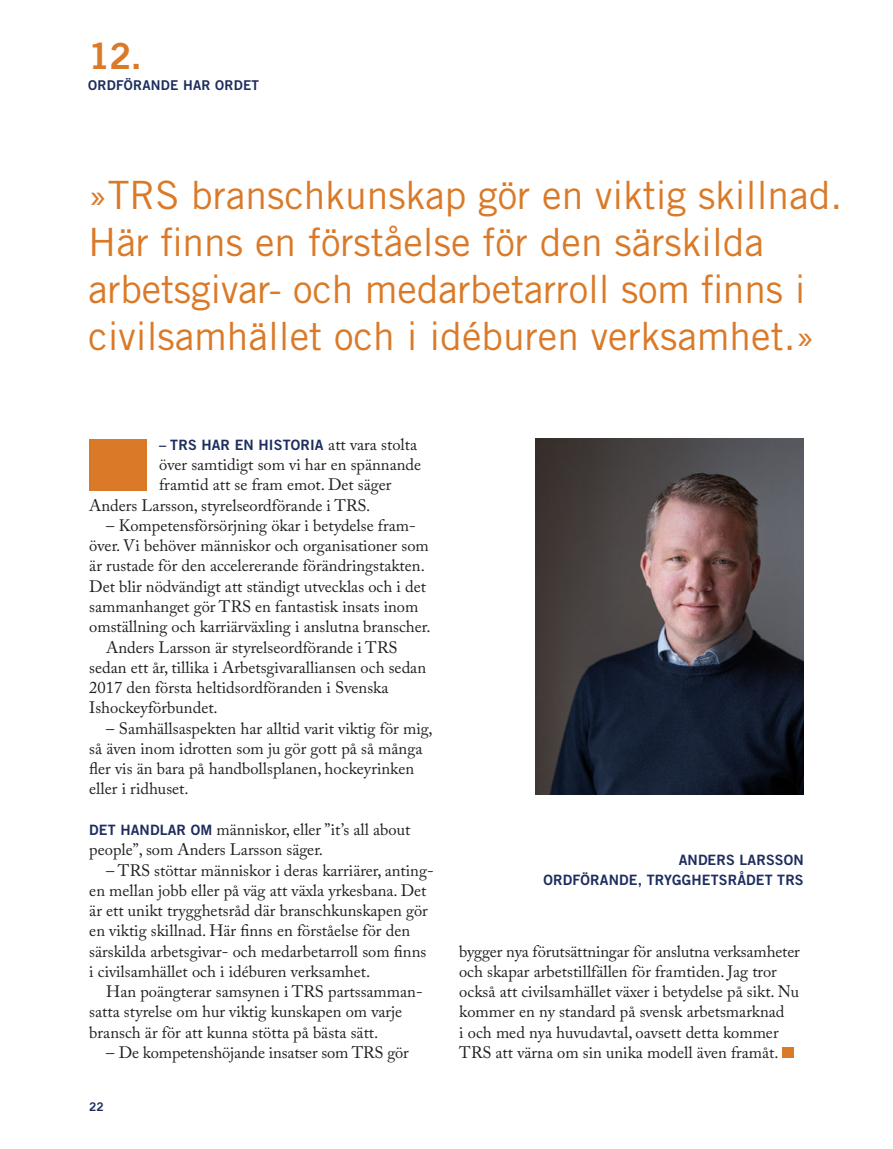
<style>
.page{position:relative;width:893px;height:1149px;background:#fff}
.page>*{position:absolute;margin:0;border:0;box-sizing:border-box;transform-origin:0 0}
.Stort_citat{font:39px/46.8px "Trade Gothic";color:#da7a28}
.t1{font:36px "Trade Gothic Bold Two";color:#da7a28}
.Brödtext{font:16.5px/20.2px "Adobe Caslon Pro";color:#231f20}
.Brödtext-2{font:14.25px "Trade Gothic Bold Two";letter-spacing:.01em;color:#1d2d5e}
.t2{font:13.5px "Trade Gothic Bold Two";letter-spacing:.02em;color:#1d2d5e}
.t3{font:12px "Trade Gothic Bold Two";color:#1d2d5e}
.s1{font-family:"Adobe Caslon Pro";font-size:16.5px;color:#231f20}
.s2{font-family:"Trade Gothic Bold Two";font-size:14.25px;color:#1d2d5e}
</style>
<div class="page">
<hr style="left:892px;top:0;width:1px;height:1148px;background:#695598">
<div style="left:782px;top:1046px;width:12px;height:11px;background:#da7a28"></div>
<div style="left:89px;top:438px;width:57px;height:52px;background:#da7a28"></div>
<img style="left:536px;top:438px;width:268px;height:356px">
<p class="t1" style="left:88px;top:34px;width:55px">12.</p>
<p class="t2" style="left:88px;top:77px;width:172px">ORDFÖRANDE HAR ORDET</p>
<p class="Stort_citat" style="left:88px;top:171px;width:755px">»TRS branschkunskap gör en viktig skillnad.<br>Här finns en förståelse för den särskilda arbetsgivar- och medarbetarroll som finns i civilsamhället och i idéburen verksamhet.»</p>
<p class="Brödtext-2" style="left:159px;top:436px;width:259px">– TRS HAR EN HISTORIA <span class="s1">att vara stolta</span></p>
<p class="Brödtext" style="left:159px;top:454px;width:263px">över samtidigt som vi har en spännande</p>
<p class="Brödtext" style="left:159px;top:474px;width:234px">framtid att se fram emot. Det säger</p>
<p class="Brödtext" style="left:89px;top:494px;width:282px">Anders Larsson, styrelseordförande i TRS.</p>
<p class="Brödtext" style="left:89px;top:515px;width:343px;text-indent:17px">– Kompetensförsörjning ökar i betydelse fram&shy;över. Vi behöver människor och organisationer som är rustade för den accelererande förändringstakten.<br>Det blir nödvändigt att ständigt utvecklas och i det sammanhanget gör TRS en fantastisk insats inom omställning och karriärväxling i anslutna branscher.</p>
<p class="Brödtext" style="left:89px;top:636px;width:338px;text-indent:17px">Anders Larsson är styrelseordförande i TRS sedan ett år, tillika i Arbetsgivaralliansen och sedan 2017 den första heltidsordföranden i Svenska Ishockeyförbundet.</p>
<p class="Brödtext" style="left:89px;top:717px;width:345px;text-indent:17px">– Samhällsaspekten har alltid varit viktig för mig, så även inom idrotten som ju gör gott på så många fler vis än bara på handbollsplanen, hockeyrinken eller i ridhuset.</p>
<p class="Brödtext" style="left:89px;top:818px;width:323px"><span class="s2">DET HANDLAR OM</span> människor, eller ”it’s all about people”, som Anders Larsson säger.</p>
<p class="Brödtext" style="left:89px;top:859px;width:346px;text-indent:17px">– TRS stöttar människor i deras karriärer, anting&shy;en mellan jobb eller på väg att växla yrkesbana. Det är ett unikt trygghetsråd där branschkunskapen gör en viktig skillnad. Här finns en förståelse för den särskilda arbetsgivar- och medarbetarroll som finns i civilsamhället och i idéburen verksamhet.</p>
<p class="Brödtext" style="left:89px;top:980px;width:335px;text-indent:17px">Han poängterar samsynen i TRS partssamman&shy;satta styrelse om hur viktig kunskapen om varje bransch är för att kunna stötta på bästa sätt.</p>
<p class="Brödtext" style="left:106px;top:1041px;width:304px">– De kompetenshöjande insatser som TRS gör</p>
<p class="t3" style="left:89px;top:1099px;width:16px">22</p>
<p class="Brödtext-2" style="left:679px;top:850px;width:126px">ANDERS LARSSON</p>
<p class="Brödtext-2" style="left:544px;top:870px;width:262px">ORDFÖRANDE, TRYGGHETSRÅDET TRS</p>
<p class="Brödtext" style="left:459px;top:940px;width:342px">bygger nya förutsättningar för anslutna verksamheter och skapar arbetstillfällen för framtiden. Jag tror också att civilsamhället växer i betydelse på sikt. Nu kommer en ny standard på svensk arbetsmarknad<br>i och med nya huvudavtal, oavsett detta kommer TRS att värna om sin unika modell även framåt.</p>
</div>
